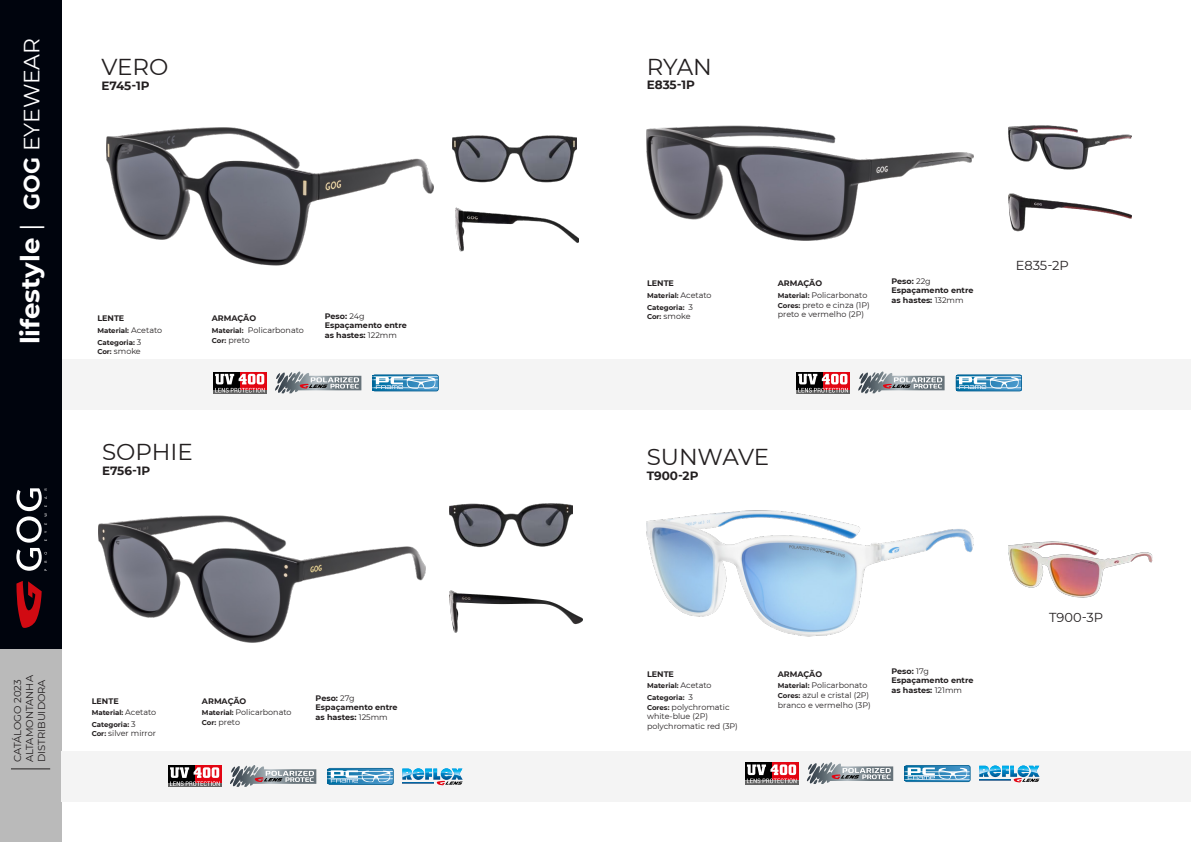
<style>
.page{position:relative;width:1191px;height:842px;background:#fff}
.page>*{position:absolute;margin:0;border:0;box-sizing:border-box;transform-origin:0 0}
.t1{font:700 26px "Montserrat";color:#fff}
.descrições{font:23px "Montserrat";color:#231f20}
.descrições-2{font:13px "Montserrat";color:#231f20}
.descrições-3{font:700 12px "Montserrat";color:#231f20}
.t2{font:10px/12px "Montserrat";color:#231f20}
.descrições-4{font:8px "Montserrat";color:#231f20}
.descrições-5{font:700 8px "Montserrat";color:#231f20}
.descrições-6{font:700 7px "Montserrat";color:#231f20}
.s1{font-weight:400}
.s2{font-size:22px}
.s3{font-weight:400;font-size:22px}
.s4{font-weight:400;font-size:8px}
.s5{font-weight:700;font-size:7px}
</style>
<div class="page">
<div style="left:1px;top:0;width:61px;height:649px;background:#00040d"></div>
<div style="left:0;top:649px;width:61px;height:193px;background:#bababa"></div>
<hr style="left:11px;top:768px;width:39px;height:1px;background:#231f20">
<svg style="left:16px;top:488px;width:31px;height:83px"></svg>
<svg style="left:16px;top:581px;width:26px;height:47px"></svg>
<div style="left:62px;top:359px;width:533px;height:50px;background:#f4f4f4"></div>
<div style="left:61px;top:751px;width:534px;height:51px;background:#f4f4f4"></div>
<img style="left:99px;top:515px;width:327px;height:128px">
<img style="left:106px;top:127px;width:327px;height:139px">
<img style="left:449px;top:590px;width:133px;height:43px">
<img style="left:449px;top:503px;width:123px;height:45px">
<img style="left:453px;top:135px;width:123px;height:48px">
<img style="left:456px;top:207px;width:123px;height:45px">
<svg style="left:213px;top:372px;width:27px;height:2px"></svg>
<svg style="left:240px;top:372px;width:27px;height:2px"></svg>
<svg style="left:213px;top:374px;width:54px;height:19px"></svg>
<img style="left:275px;top:371px;width:86px;height:23px">
<svg style="left:300px;top:377px;width:59px;height:12px"></svg>
<svg style="left:372px;top:374px;width:66px;height:17px"></svg>
<div style="left:168px;top:765px;width:27px;height:18px;background:#000"></div>
<div style="left:195px;top:765px;width:27px;height:18px;background:#e30512"></div>
<svg style="left:169px;top:767px;width:53px;height:20px"></svg>
<img style="left:230px;top:765px;width:86px;height:22px">
<svg style="left:255px;top:771px;width:59px;height:11px"></svg>
<svg style="left:327px;top:768px;width:67px;height:17px"></svg>
<svg style="left:437px;top:781px;width:26px;height:4px"></svg>
<img style="left:402px;top:768px;width:61px;height:12px">
<img style="left:402px;top:768px;width:60px;height:9px">
<img style="left:402px;top:782px;width:31px;height:1px">
<div style="left:575px;top:359px;width:616px;height:50px;background:#f4f4f4"></div>
<div style="left:574px;top:751px;width:617px;height:51px;background:#f4f4f4"></div>
<img style="left:646px;top:125px;width:327px;height:116px">
<img style="left:646px;top:510px;width:327px;height:127px">
<img style="left:1008px;top:125px;width:123px;height:45px">
<img style="left:1008px;top:541px;width:144px;height:57px">
<img style="left:1008px;top:193px;width:123px;height:39px">
<svg style="left:796px;top:372px;width:27px;height:2px"></svg>
<svg style="left:823px;top:372px;width:27px;height:2px"></svg>
<svg style="left:796px;top:374px;width:54px;height:19px"></svg>
<img style="left:858px;top:371px;width:86px;height:23px">
<svg style="left:883px;top:377px;width:59px;height:12px"></svg>
<svg style="left:955px;top:374px;width:66px;height:17px"></svg>
<div style="left:745px;top:763px;width:27px;height:17px;background:#000"></div>
<div style="left:772px;top:763px;width:26px;height:17px;background:#e30512"></div>
<svg style="left:746px;top:764px;width:52px;height:20px"></svg>
<img style="left:806px;top:762px;width:87px;height:22px">
<svg style="left:831px;top:768px;width:60px;height:11px"></svg>
<svg style="left:904px;top:765px;width:66px;height:17px"></svg>
<svg style="left:1013px;top:778px;width:26px;height:4px"></svg>
<img style="left:979px;top:774px;width:60px;height:3px">
<img style="left:979px;top:765px;width:60px;height:9px">
<img style="left:979px;top:780px;width:31px;height:1px">
<p class="t1" style="left:11px;top:344px;width:308px;rotate:-90deg">lifestyle <span class="s1">|</span> <span class="s2">GOG</span> <span class="s3">EYEWEAR</span></p>
<p class="descrições" style="left:101px;top:51px;width:69px">VERO</p>
<p class="descrições-3" style="left:101px;top:77px;width:50px">E745-1P</p>
<p class="descrições-5" style="left:97px;top:313px;width:28px">LENTE</p>
<p class="descrições-6" style="left:97px;top:326px;width:66px">Material: <span class="s4">Acetato</span></p>
<p class="descrições-6" style="left:97px;top:337px;width:46px">Categoria: <span class="s4">3</span></p>
<p class="descrições-4" style="left:97px;top:346px;width:45px"><span class="s5">Cor:</span> smoke</p>
<p class="descrições-5" style="left:212px;top:313px;width:46px">ARMAÇÃO</p>
<p class="descrições-4" style="left:212px;top:325px;width:94px"><span class="s5">Material:</span> Policarbonato</p>
<p class="descrições-4" style="left:212px;top:334px;width:40px"><span class="s5">Cor:</span> preto</p>
<p class="descrições-5" style="left:325px;top:310px;width:41px">Peso: <span class="s1">24g</span></p>
<p class="descrições-5" style="left:325px;top:320px;width:84px">Espaçamento entre</p>
<p class="descrições-5" style="left:325px;top:329px;width:74px">as hastes: <span class="s1">122mm</span></p>
<p class="descrições" style="left:102px;top:436px;width:92px">SOPHIE</p>
<p class="descrições-3" style="left:102px;top:462px;width:50px">E756-1P</p>
<p class="t2" style="left:11px;top:762px;width:89px;rotate:-90deg">CATÁLOGO 2023<br>ALTAMONTANHA<br>DISTRIBUIDORA</p>
<p class="descrições-5" style="left:92px;top:695px;width:28px">LENTE</p>
<p class="descrições-6" style="left:92px;top:707px;width:66px">Material: <span class="s4">Acetato</span></p>
<p class="descrições-6" style="left:92px;top:719px;width:46px">Categoria: <span class="s4">3</span></p>
<p class="descrições-4" style="left:92px;top:728px;width:66px"><span class="s5">Cor:</span> silver mirror</p>
<p class="descrições-5" style="left:202px;top:695px;width:46px">ARMAÇÃO</p>
<p class="descrições-4" style="left:202px;top:707px;width:91px"><span class="s5">Material:</span> Policarbonato</p>
<p class="descrições-4" style="left:202px;top:716px;width:40px"><span class="s5">Cor:</span> preto</p>
<p class="descrições-5" style="left:316px;top:692px;width:40px">Peso: <span class="s1">27g</span></p>
<p class="descrições-5" style="left:316px;top:702px;width:84px">Espaçamento entre</p>
<p class="descrições-5" style="left:316px;top:711px;width:74px">as hastes: <span class="s1">125mm</span></p>
<p class="descrições" style="left:646px;top:51px;width:67px">RYAN</p>
<p class="descrições-3" style="left:646px;top:76px;width:50px">E835-1P</p>
<p class="descrições-5" style="left:647px;top:278px;width:28px">LENTE</p>
<p class="descrições-6" style="left:647px;top:290px;width:66px">Material: <span class="s4">Acetato</span></p>
<p class="descrições-6" style="left:647px;top:302px;width:48px">Categoria: <span class="s4">3</span></p>
<p class="descrições-4" style="left:647px;top:311px;width:45px"><span class="s5">Cor:</span> smoke</p>
<p class="descrições-5" style="left:778px;top:278px;width:46px">ARMAÇÃO</p>
<p class="descrições-4" style="left:778px;top:290px;width:91px"><span class="s5">Material:</span> Policarbonato</p>
<p class="descrições-4" style="left:778px;top:299px;width:93px"><span class="s5">Cores:</span> preto e cinza (1P)</p>
<p class="descrições-4" style="left:778px;top:309px;width:88px">preto e vermelho (2P)</p>
<p class="descrições-5" style="left:891px;top:275px;width:41px">Peso: <span class="s1">22g</span></p>
<p class="descrições-5" style="left:891px;top:285px;width:84px">Espaçamento entre</p>
<p class="descrições-5" style="left:891px;top:294px;width:74px">as hastes: <span class="s1">132mm</span></p>
<p class="descrições-2" style="left:1016px;top:256px;width:55px">E835-2P</p>
<p class="descrições" style="left:646px;top:441px;width:124px">SUNWAVE</p>
<p class="descrições-3" style="left:646px;top:467px;width:53px">T900-2P</p>
<p class="descrições-5" style="left:647px;top:668px;width:28px">LENTE</p>
<p class="descrições-6" style="left:647px;top:681px;width:66px">Material: <span class="s4">Acetato</span></p>
<p class="descrições-6" style="left:647px;top:692px;width:48px">Categoria: <span class="s4">3</span></p>
<p class="descrições-4" style="left:647px;top:701px;width:84px"><span class="s5">Cores:</span> polychromatic</p>
<p class="descrições-4" style="left:647px;top:711px;width:63px">white-blue (2P)</p>
<p class="descrições-4" style="left:647px;top:720px;width:92px">polychromatic red (3P)</p>
<p class="descrições-5" style="left:778px;top:668px;width:46px">ARMAÇÃO</p>
<p class="descrições-4" style="left:778px;top:680px;width:91px"><span class="s5">Material:</span> Policarbonato</p>
<p class="descrições-4" style="left:778px;top:689px;width:93px"><span class="s5">Cores:</span> azul e cristal (2P)</p>
<p class="descrições-4" style="left:778px;top:699px;width:94px">branco e vermelho (3P)</p>
<p class="descrições-5" style="left:891px;top:665px;width:39px">Peso: <span class="s1">17g</span></p>
<p class="descrições-5" style="left:891px;top:675px;width:84px">Espaçamento entre</p>
<p class="descrições-5" style="left:891px;top:684px;width:72px">as hastes: <span class="s1">121mm</span></p>
<p class="descrições-2" style="left:1049px;top:609px;width:56px">T900-3P</p>
</div>
